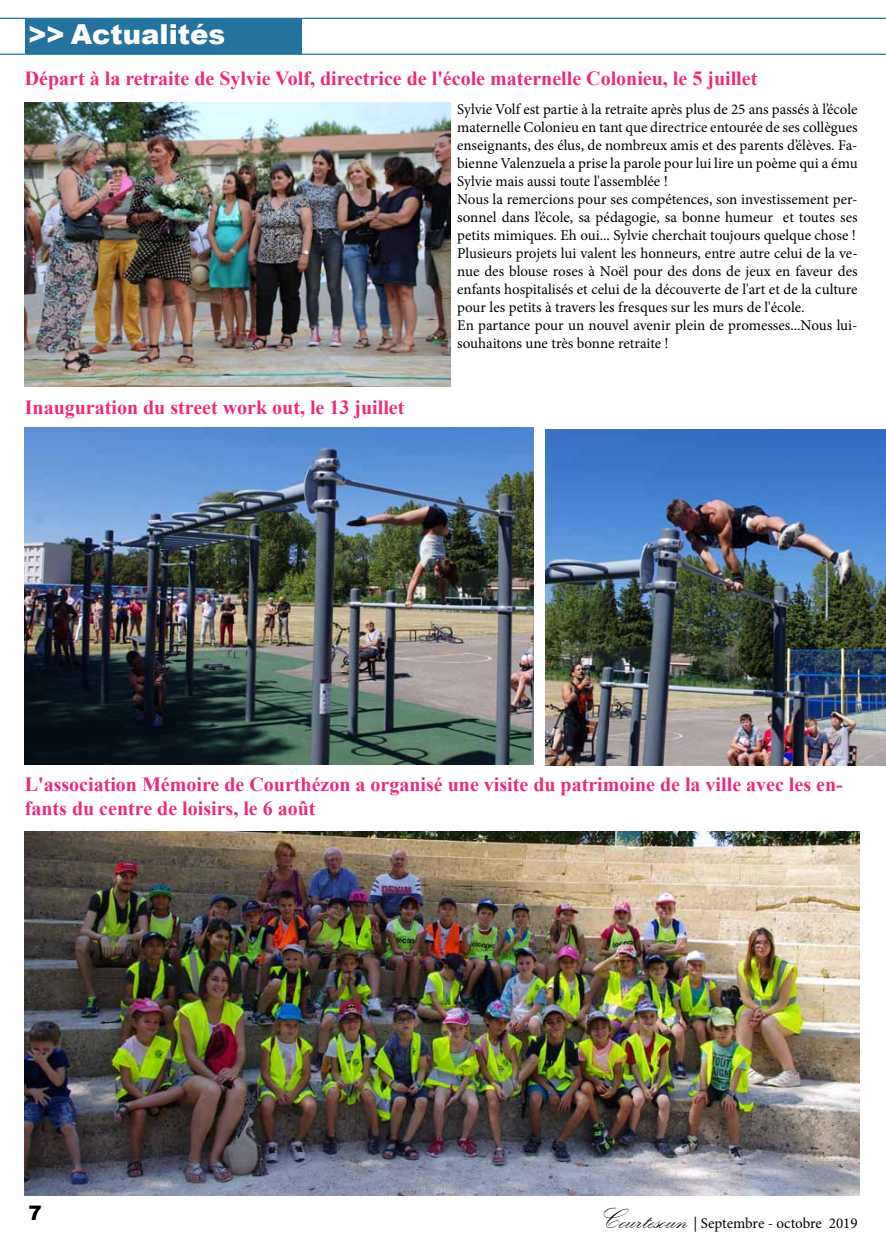
<style>
.page{position:relative;width:886px;height:1241px;background:#fff}
.page>*{position:absolute;margin:0;border:0;box-sizing:border-box;transform-origin:0 0}
.t1{font:900 27.5px "Arial";color:#fff}
.t2{font:700 20px/24px "Times New Roman";color:#ed297a}
.t3{font:900 20px "Arial";color:#000}
.t4{font:15px/18px "Minion Pro";color:#000}
.s1{font-family:"Kunstler Script";font-size:30px}
</style>
<div class="page">
<hr style="left:0;top:18px;width:886px;height:1px;background:#24739e">
<hr style="left:0;top:54px;width:886px;height:1px;background:#24739e">
<div style="left:25px;top:19px;width:277px;height:35px;background:#24739e"></div>
<img style="left:25px;top:103px;width:425px;height:283px">
<img style="left:546px;top:429px;width:340px;height:336px">
<img style="left:25px;top:427px;width:508px;height:337px">
<img style="left:25px;top:831px;width:834px;height:364px">
<h1 class="t1" style="left:28px;top:14px;width:198px">&gt;&gt; Actualités</h1>
<h2 class="t2" style="left:25px;top:66px;width:734px">Départ à la retraite de Sylvie Volf, directrice de l'école maternelle Colonieu, le 5 juillet</h2>
<h2 class="t2" style="left:25px;top:395px;width:381px">Inauguration du street work out, le 13 juillet</h2>
<p class="t4" style="left:457px;top:100px;width:402px">Sylvie Volf est partie à la retraite après plus de 25 ans passés à l’école maternelle Colonieu en tant que directrice entourée de ses collègues enseignants, des élus, de nombreux amis et des parents d’élèves. Fa&shy;bienne Valenzuela a prise la parole pour lui lire un poème qui a ému Sylvie mais aussi toute l'assemblée !<br>Nous la remercions pour ses compétences, son investissement per&shy;sonnel dans l’école, sa pédagogie, sa bonne humeur et toutes ses petits mimiques. Eh oui... Sylvie cherchait toujours quelque chose !<br>Plusieurs projets lui valent les honneurs, entre autre celui de la ve&shy;nue des blouse roses à Noël pour des dons de jeux en faveur des enfants hospitalisés et celui de la découverte de l'art et de la culture pour les petits à travers les fresques sur les murs de l'école.<br>En partance pour un nouvel avenir plein de promesses...Nous lui&shy;souhaitons une très bonne retraite !</p>
<h2 class="t2" style="left:25px;top:771px;width:819px">L'association Mémoire de Courthézon a organisé une visite du patrimoine de la ville avec les en&shy;fants du centre de loisirs, le 6 août</h2>
<h2 class="t3" style="left:28px;top:1197px;width:15px">7</h2>
<p class="t4" style="left:595px;top:1213px;width:264px"><span class="s1">Courtesoun</span> | Septembre - octobre 2019</p>
</div>
